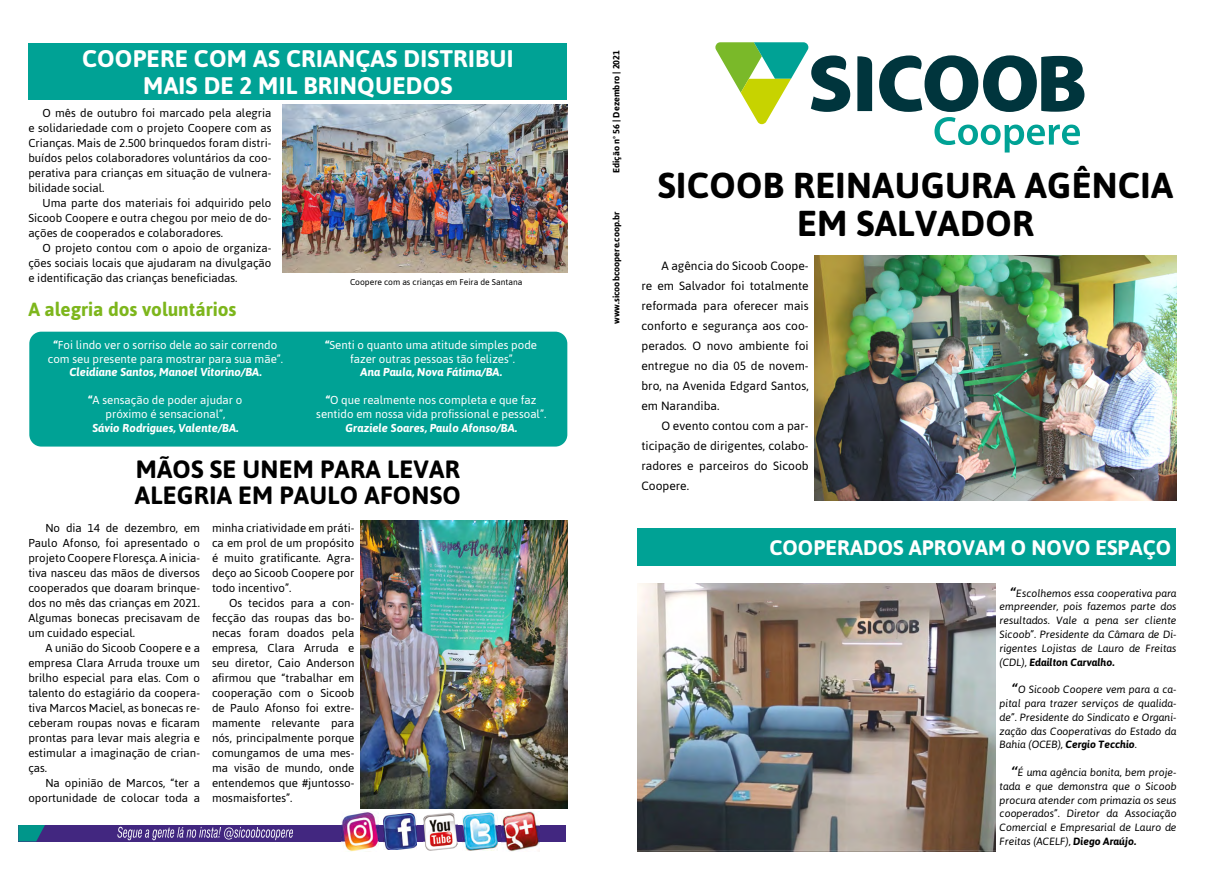
<style>
.page{position:relative;width:1205px;height:879px;background:#fff}
.page>*{position:absolute;margin:0;border:0;box-sizing:border-box;transform-origin:0 0}
.t1{font:700 36px/38px "Asap";letter-spacing:.01em;color:#000;text-align:center}
.t2{font:700 25px/26px "Asap";letter-spacing:.01em;color:#000}
.t3{font:700 24px/27px "Asap";letter-spacing:.01em;color:#fff;text-align:center}
.t4{font:700 21px "Asap";letter-spacing:.005em;color:#fff}
.t5{font:700 19px "Asap";color:#7db61c}
.t6{font:12px/20px "Asap";color:#000;text-align:justify}
.t7{font:11.5px/15px "Asap";color:#000;text-align:justify}
.t8{font:11.5px/13.8px "Asap";color:#fff;text-align:center}
.t9{font:italic 700 11.5px "Asap";color:#fff}
.t10{font:italic 10.5px/13.8px "Asap";color:#000;text-align:justify}
.t11{font:700 9px "Asap";color:#000}
.t12{font:8.5px "Asap";color:#000}
.s1{font-weight:700}
.s2{font-weight:700;font-size:13px}
</style>
<div class="page">
<div style="left:28px;top:43px;width:539px;height:56px;background:#00a295"></div>
<div style="left:636px;top:528px;width:539px;height:38px;background:#00a295"></div>
<div style="left:29px;top:332px;width:538px;height:114px;background:#00a295;border-radius:12px"></div>
<svg style="left:715px;top:42px;width:370px;height:110px"></svg>
<img style="left:815px;top:256px;width:361px;height:244px">
<img style="left:638px;top:583px;width:358px;height:268px">
<img style="left:282px;top:105px;width:285px;height:167px">
<img style="left:360px;top:520px;width:207px;height:288px">
<div style="left:18px;top:825px;width:548px;height:16px;background:#422780"></div>
<img style="left:383px;top:813px;width:34px;height:36px">
<img style="left:423px;top:812px;width:34px;height:39px">
<img style="left:462px;top:812px;width:35px;height:38px">
<img style="left:501px;top:811px;width:38px;height:40px">
<svg style="left:18px;top:825px;width:27px;height:16px"></svg>
<svg style="left:117px;top:827px;width:176px;height:13px"></svg>
<img style="left:341px;top:812px;width:37px;height:39px">
<h3 class="t3" style="left:82px;top:44px;width:433px">COOPERE COM AS CRIANÇAS DISTRIBUI<br>MAIS DE 2 MIL BRINQUEDOS</h3>
<p class="t7" style="left:28px;top:105px;width:245px;text-indent:14px">O mês de outubro foi marcado pela alegria e solidariedade com o projeto Coopere com as Crianças. Mais de 2.500 brinquedos foram distri&shy;buídos pelos colaboradores voluntários da coo&shy;perativa para crianças em situação de vulnera&shy;bilidade social.</p>
<p class="t7" style="left:28px;top:195px;width:245px;text-indent:14px">Uma parte dos materiais foi adquirido pelo Sicoob Coopere e outra chegou por meio de do&shy;ações de cooperados e colaboradores.</p>
<p class="t7" style="left:28px;top:240px;width:245px;text-indent:14px">O projeto contou com o apoio de organiza&shy;ções sociais locais que ajudaram na divulgação e identificação das crianças beneficiadas.</p>
<h3 class="t5" style="left:28px;top:297px;width:210px">A alegria dos voluntários</h3>
<p class="t8" style="left:48px;top:337px;width:237px"><span class="s1">“</span>Foi lindo ver o sorriso dele ao sair correndo com seu presente para mostrar para sua mãe”.</p>
<p class="t9" style="left:69px;top:365px;width:194px">Cleidiane Santos, Manoel Vitorino/BA.</p>
<p class="t8" style="left:89px;top:393px;width:155px"><span class="s1">“</span>A sensação de poder ajudar o próximo é sensacional”,</p>
<p class="t9" style="left:93px;top:420px;width:147px">Sávio Rodrigues, Valente/BA.</p>
<p class="t12" style="left:350px;top:276px;width:174px">Coopere com as crianças em Feira de Santana</p>
<p class="t8" style="left:325px;top:337px;width:213px"><span class="s1">“</span>Senti o quanto uma atitude simples pode fazer outras pessoas tão felizes”.</p>
<p class="t9" style="left:361px;top:365px;width:143px">Ana Paula, Nova Fátima/BA.</p>
<p class="t8" style="left:316px;top:393px;width:232px"><span class="s1">“</span>O que realmente nos completa e que faz sentido em nossa vida profissional e pessoal”.</p>
<p class="t9" style="left:345px;top:420px;width:173px">Graziele Soares, Paulo Afonso/BA.</p>
<h2 class="t2" style="left:135px;top:455px;width:327px">MÃOS SE UNEM PARA LEVAR<br>ALEGRIA EM PAULO AFONSO</h2>
<p class="t7" style="left:28px;top:520px;width:173px;text-indent:17px">No dia 14 de dezembro, em Paulo Afonso, foi apresentado o projeto Coopere Floresça. A inicia&shy;tiva nasceu das mãos de diversos cooperados que doaram brinque&shy;dos no mês das crianças em 2021.<br>Algumas bonecas precisavam de um cuidado especial.</p>
<p class="t7" style="left:28px;top:640px;width:173px;text-indent:17px">A união do Sicoob Coopere e a empresa Clara Arruda trouxe um brilho especial para elas. Com o talento do estagiário da coopera&shy;tiva Marcos Maciel, as bonecas re&shy;ceberam roupas novas e ficaram prontas para levar mais alegria e estimular a imaginação de crian&shy;ças.</p>
<p class="t7" style="left:28px;top:775px;width:173px;text-align:right">Na opinião de Marcos, “ter a oportunidade de colocar toda a</p>
<p class="t7" style="left:212px;top:520px;width:144px">minha criatividade em práti&shy;ca em prol de um propósito é muito gratificante. Agra&shy;deço ao Sicoob Coopere por todo incentivo”.</p>
<p class="t7" style="left:212px;top:595px;width:144px;text-indent:17px">Os tecidos para a con&shy;fecção das roupas das bo&shy;necas foram doados pela empresa, Clara Arruda e seu diretor, Caio Anderson afirmou que “trabalhar em cooperação com o Sicoob de Paulo Afonso foi extre&shy;mamente relevante para nós, principalmente porque comungamos de uma mes&shy;ma visão de mundo, onde entendemos que #juntosso&shy;mosmaisfortes”.</p>
<p class="t11" style="left:610px;top:173px;width:124px;rotate:-90deg">Edição nº 56 | Dezembro | 2021</p>
<p class="t11" style="left:610px;top:324px;width:114px;rotate:-90deg">www.sicoobcoopere.coop.br</p>
<h1 class="t1" style="left:658px;top:165px;width:517px">SICOOB REINAUGURA AGÊNCIA<br>EM SALVADOR</h1>
<p class="t6" style="left:641px;top:256px;width:169px;text-indent:20px">A agência do Sicoob Coope&shy;re em Salvador foi totalmente reformada para oferecer mais conforto e segurança aos coo&shy;perados. O novo ambiente foi entregue no dia 05 de novem&shy;bro, na Avenida Edgard Santos, em Narandiba.</p>
<p class="t6" style="left:641px;top:416px;width:169px;text-indent:20px">O evento contou com a par&shy;ticipação de dirigentes, colabo&shy;radores e parceiros do Sicoob Coopere.</p>
<h3 class="t4" style="left:769px;top:534px;width:403px">COOPERADOS APROVAM O NOVO ESPAÇO</h3>
<p class="t10" style="left:999px;top:585px;width:179px;text-indent:11px"><span class="s2">‘‘</span>Escolhemos essa cooperativa para empreender, pois fazemos parte dos resultados. Vale a pena ser cliente Sicoob”. Presidente da Câmara de Di&shy;rigentes Lojistas de Lauro de Freitas (CDL), <span class="s1">Edailton Carvalho.</span></p>
<p class="t10" style="left:999px;top:682px;width:179px;text-indent:13px"><span class="s2">‘‘</span>O Sicoob Coopere vem para a ca&shy;pital para trazer serviços de qualida&shy;de”. Presidente do Sindicato e Organi&shy;zação das Cooperativas do Estado da Bahia (OCEB), <span class="s1">Cergio Tecchio</span>.</p>
<p class="t10" style="left:999px;top:765px;width:179px;text-indent:13px"><span class="s2">‘‘</span>É uma agência bonita, bem proje&shy;tada e que demonstra que o Sicoob procura atender com primazia os seus cooperados”. Diretor da Associação Comercial e Empresarial de Lauro de Freitas (ACELF), <span class="s1">Diego Araújo.</span></p>
</div>
